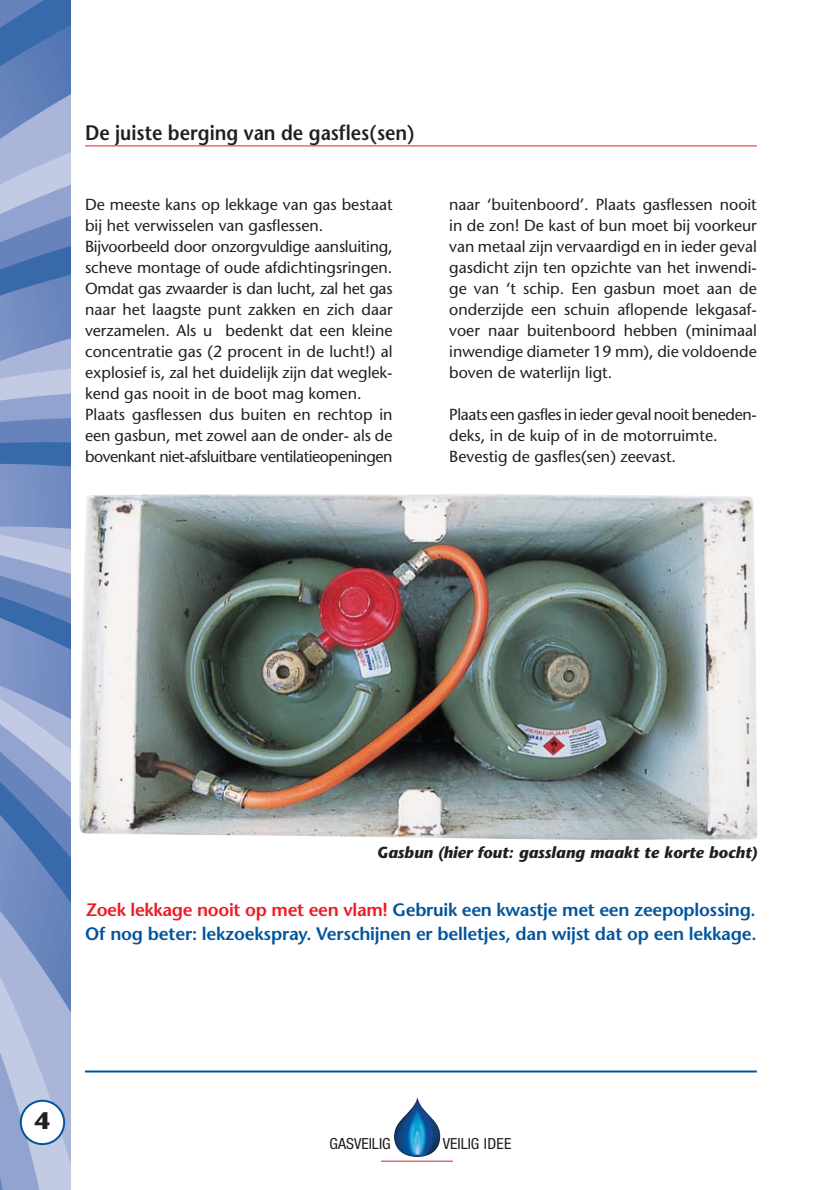
<style>
.page{position:relative;width:840px;height:1190px;background:#fff}
.page>*{position:absolute;margin:0;border:0;box-sizing:border-box;transform-origin:0 0}
.t1{font:700 24px "Stone Sans";color:#231f20}
.t2{font:600 21px "Stone Sans";color:#231f20;scale:.9 1}
.t3{font:600 18px/24px "Stone Sans";letter-spacing:-.01em;color:#00549d}
.t4{font:16px/21px "Stone Sans";color:#231f20}
.t5{font:italic 700 16px "Stone Sans";color:#231f20}
.t6{font:condensed 15.4px "Helvetica Neue";color:#231f20;scale:1.04 1}
.s1{color:#ed1c24}
</style>
<div class="page">
<hr style="left:381px;top:1161px;width:72px;height:1px;background:#d2232a">
<img style="left:394px;top:1097px;width:46px;height:60px">
<hr style="left:85px;top:1070px;width:672px;height:2px;background:#00549d">
<hr style="left:85px;top:145px;width:672px;height:1px;background:#ed1c24">
<img style="left:79px;top:494px;width:679px;height:346px">
<svg style="left:0;top:0;width:71px;height:1190px;background:#839ac9"></svg>
<h2 class="t2" style="left:85px;top:125px;width:368px">De juiste berging van de gasfles(sen)</h2>
<p class="t4" style="left:85px;top:196px;width:309px">De meeste kans op lekkage van gas bestaat bij het verwisselen van gasflessen.<br>Bijvoorbeeld door onzorgvuldige aansluiting, scheve montage of oude afdichtingsringen.<br>Omdat gas zwaarder is dan lucht, zal het gas naar het laagste punt zakken en zich daar verzamelen. Als u bedenkt dat een kleine concentratie gas (2 procent in de lucht!) al explosief is, zal het duidelijk zijn dat weglek&shy;kend gas nooit in de boot mag komen.<br>Plaats gasflessen dus buiten en rechtop in een gasbun, met zowel aan de onder- als de bovenkant niet-afsluitbare ventilatieopeningen</p>
<p class="t4" style="left:449px;top:196px;width:309px;text-align:justify">naar ‘buitenboord’. Plaats gasflessen nooit in de zon! De kast of bun moet bij voorkeur van metaal zijn vervaardigd en in ieder geval gasdicht zijn ten opzichte van het inwendi&shy;ge van ‘t schip. Een gasbun moet aan de onderzijde een schuin aflopende lekgasaf&shy;voer naar buitenboord hebben (minimaal inwendige diameter 19 mm), die voldoende boven de waterlijn ligt.</p>
<p class="t4" style="left:449px;top:406px;width:309px">Plaats een gasfles in ieder geval nooit beneden&shy;deks, in de kuip of in de motorruimte.<br>Bevestig de gasfles(sen) zeevast.</p>
<p class="t5" style="left:377px;top:846px;width:381px">Gasbun (hier fout: gasslang maakt te korte bocht)</p>
<p class="t3" style="left:85px;top:900px;width:673px"><span class="s1">Zoek lekkage nooit op met een vlam!</span> Gebruik een kwastje met een zeepoplossing.<br>Of nog beter: lekzoekspray. Verschijnen er belletjes, dan wijst dat op een lekkage.</p>
<h1 class="t1" style="left:35px;top:1111px;width:17px">4</h1>
<p class="t6" style="left:330px;top:1138px;width:60px">GASVEILIG</p>
<p class="t6" style="left:443px;top:1138px;width:68px">VEILIG IDEE</p>
</div>
